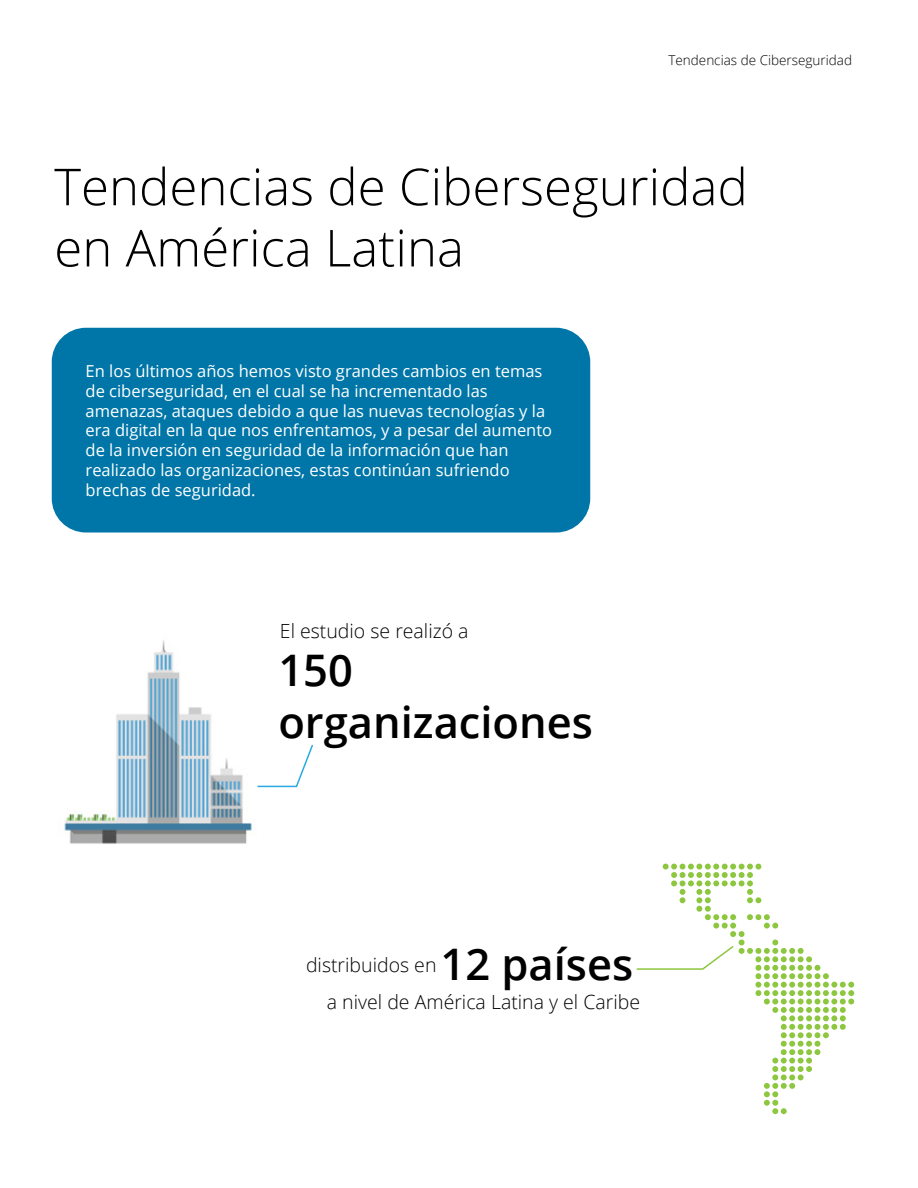
<style>
.page{position:relative;width:918px;height:1188px;background:#fff}
.page>*{position:absolute;margin:0;border:0;box-sizing:border-box;transform-origin:0 0}
.t1{font:300 51px/61.2px "Open Sans";color:#000}
.t2{font:600 43.5px/52.2px "Open Sans";color:#000}
.t3{font:300 19.5px "Open Sans";color:#000}
.t4{font:16.5px/19.8px "Open Sans";color:#fff}
.t5{font:300 13.5px "Open Sans";color:#000}
</style>
<div class="page">
<div style="left:52px;top:328px;width:538px;height:204px;background:#0076a8;border-radius:34px"></div>
<svg style="left:636px;top:864px;width:218px;height:250px"></svg>
<img style="left:64px;top:640px;width:188px;height:204px">
<svg style="left:257px;top:744px;width:57px;height:44px"></svg>
<p class="t5" style="left:668px;top:50px;width:185px">Tendencias de Ciberseguridad</p>
<h1 class="t1" style="left:54px;top:155px;width:695px">Tendencias de Ciberseguridad en América Latina</h1>
<p class="t4" style="left:86px;top:361px;width:468px">En los últimos años hemos visto grandes cambios en temas de ciberseguridad, en el cual se ha incrementado las amenazas, ataques debido a que las nuevas tecnologías y la era digital en la que nos enfrentamos, y a pesar del aumento de la inversión en seguridad de la información que han realizado las organizaciones, estas continúan sufriendo brechas de seguridad.</p>
<p class="t3" style="left:280px;top:617px;width:190px">El estudio se realizó a</p>
<h2 class="t2" style="left:278px;top:643px;width:316px">150 organizaciones</h2>
<p class="t3" style="left:306px;top:952px;width:132px">distribuidos en</p>
<h2 class="t2" style="left:440px;top:937px;width:194px">12 países</h2>
<p class="t3" style="left:327px;top:989px;width:315px">a nivel de América Latina y el Caribe</p>
</div>
